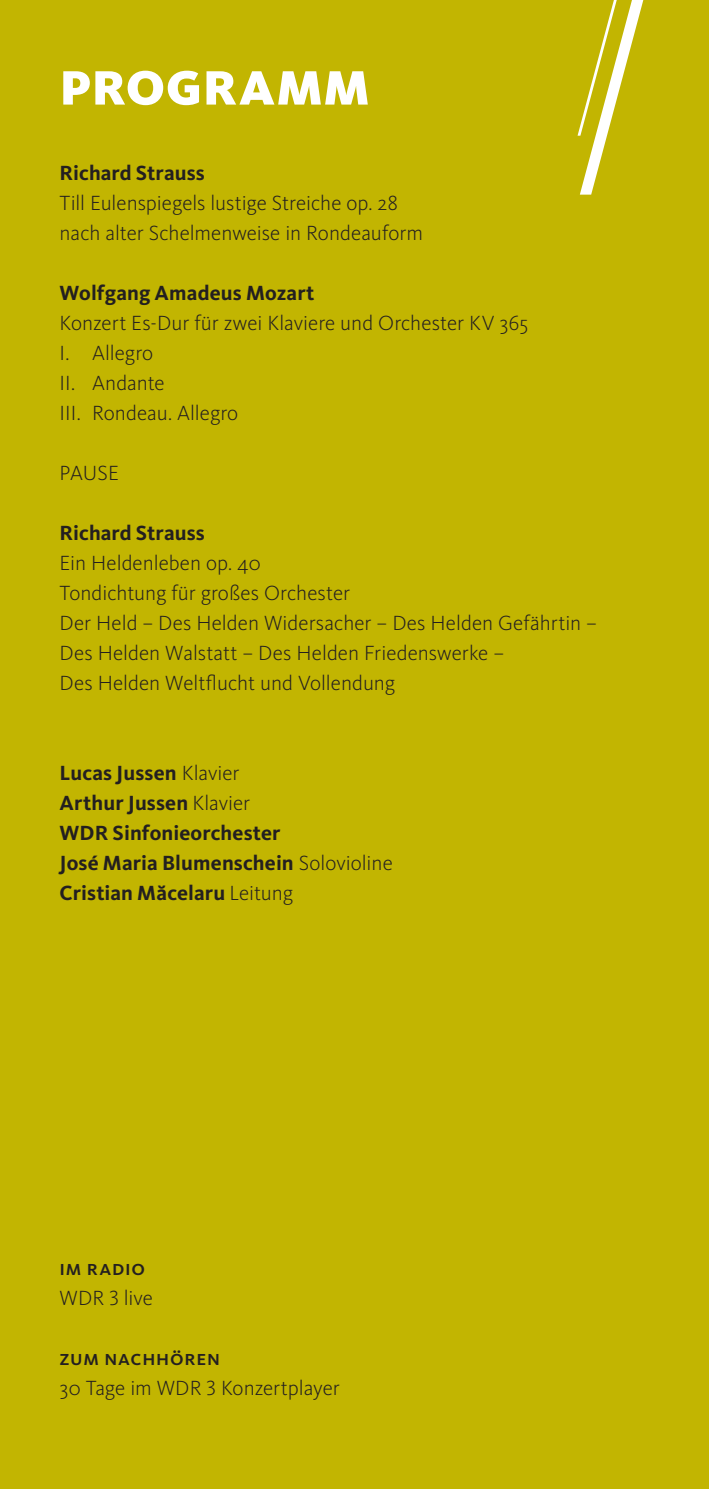
<style>
.page{position:relative;width:709px;height:1489px;background:#fff}
.page>*{position:absolute;margin:0;border:0;box-sizing:border-box;transform-origin:0 0}
.t1{font:900 50px "WDR Sans";letter-spacing:.025em;color:#fff}
.t2{font:300 21.25px/30px "WDR Sans";color:#231f20}
.t3{font:700 21.25px/30px "WDR Sans";letter-spacing:.005em;color:#231f20}
.t4{font:500 21.25px "WDR Sans";letter-spacing:.035em;color:#231f20}
.s1{font-weight:300}
</style>
<div class="page">
<div style="left:0;top:0;width:709px;height:1488px;background:#c2b501"></div>
<svg style="left:577px;top:0;width:66px;height:195px"></svg>
<h1 class="t1" style="left:60px;top:58px;width:311px">PROGRAMM</h1>
<p class="t3" style="left:60px;top:157px;width:147px">Richard Strauss</p>
<p class="t2" style="left:60px;top:187px;width:365px">Till Eulenspiegels lustige Streiche op. 28 nach alter Schelmenweise in Rondeauform</p>
<p class="t3" style="left:60px;top:277px;width:256px">Wolfgang Amadeus Mozart</p>
<p class="t2" style="left:60px;top:307px;width:470px">Konzert Es-Dur für zwei Klaviere und Orchester KV 365<br>I. Allegro<br>II. Andante<br>III. Rondeau. Allegro</p>
<p class="t2" style="left:60px;top:457px;width:61px">PAUSE</p>
<p class="t3" style="left:60px;top:517px;width:147px">Richard Strauss</p>
<p class="t2" style="left:60px;top:547px;width:539px">Ein Heldenleben op. 40<br>Tondichtung für großes Orchester<br>Der Held – Des Helden Widersacher – Des Helden Gefährtin – Des Helden Walstatt – Des Helden Friedenswerke –<br>Des Helden Weltflucht und Vollendung</p>
<p class="t3" style="left:60px;top:757px;width:335px">Lucas Jussen <span class="s1">Klavier<br></span>Arthur Jussen <span class="s1">Klavier<br></span>WDR Sinfonieorchester<br>José Maria Blumenschein <span class="s1">Solovioline<br></span>Cristian Măcelaru <span class="s1">Leitung</span></p>
<p class="t4" style="left:60px;top:1255px;width:87px">im radio</p>
<p class="t2" style="left:60px;top:1282px;width:95px">WDR 3 live</p>
<p class="t4" style="left:60px;top:1345px;width:162px">zum nachhören</p>
<p class="t2" style="left:60px;top:1372px;width:282px">30 Tage im WDR 3 Konzertplayer</p>
</div>
